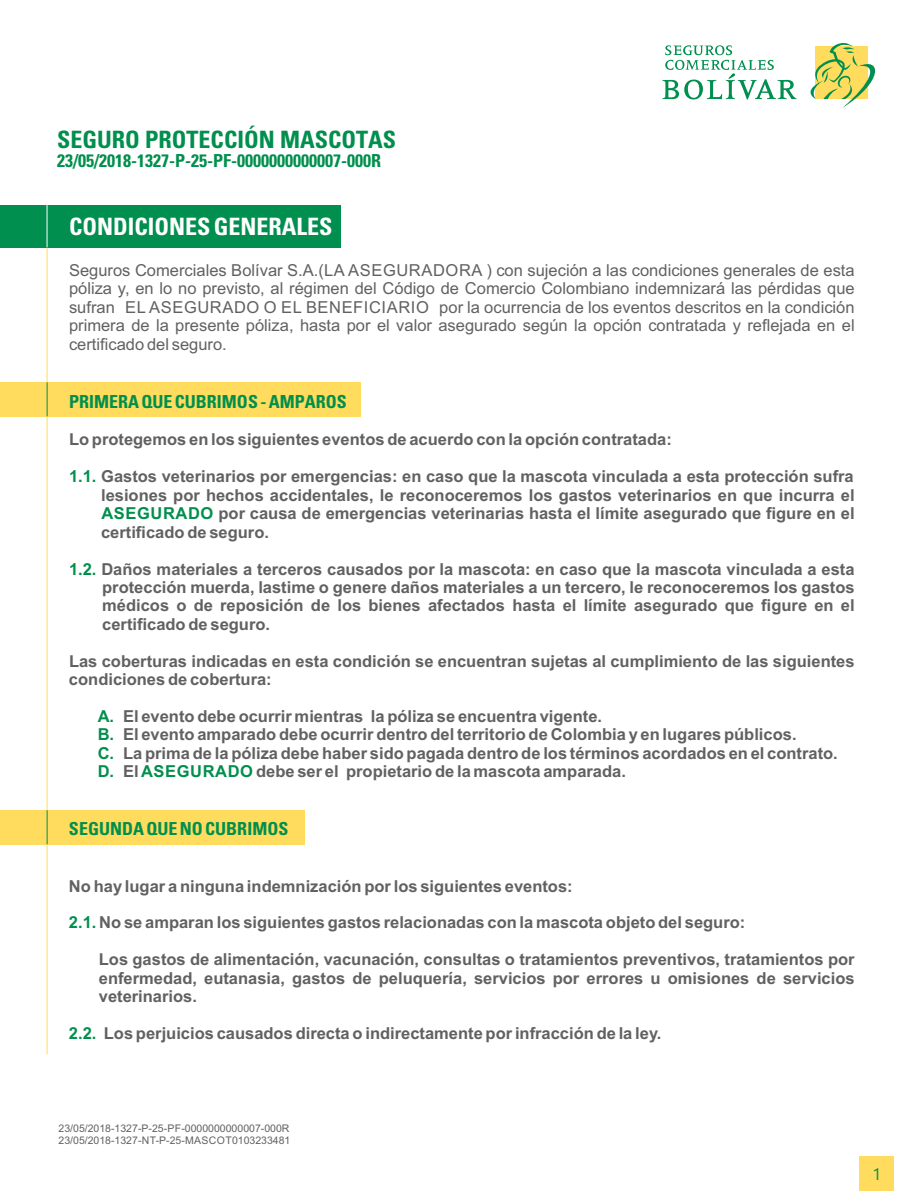
<style>
.page{position:relative;width:915px;height:1191px;background:#fff}
.page>*{position:absolute;margin:0;border:0;box-sizing:border-box;transform-origin:0 0}
.t1{font:700 condensed 24px "Univers";color:#008f4d}
.t2{font:700 condensed 24px "Univers";color:#fff}
.t3{font:700 condensed 18px "Univers";color:#008f4d}
.t4{font:700 16.5px/18.5px "Arial";color:#616161;text-align:justify}
.t5{font:16.5px/18.5px "Arial";color:#616161;text-align:justify}
.t6{font:16.5px "Ebrima";color:#008f4f}
.t7{font:10.5px/11.7px "Arial";color:#616161}
.s1{color:#008f4d}
</style>
<div class="page">
<div style="left:0;top:810px;width:304px;height:34px;background:#ffdb5e"></div>
<hr style="left:47px;top:208px;width:1px;height:846px;background:#ffdb5e">
<div style="left:0;top:382px;width:360px;height:34px;background:#ffdb5e"></div>
<hr style="left:47px;top:382px;width:1px;height:34px;background:#008f4f">
<div style="left:0;top:205px;width:340px;height:42px;background:#008f4f"></div>
<div style="left:859px;top:1157px;width:34px;height:34px;background:#ffdb5e"></div>
<hr style="left:47px;top:205px;width:1px;height:42px;background:#fff">
<svg style="left:662px;top:43px;width:213px;height:65px"></svg>
<hr style="left:47px;top:810px;width:1px;height:34px;background:#008f4f">
<h1 class="t1" style="left:57px;top:130px;width:340px">SEGURO PROTECCIÓN MASCOTAS</h1>
<p class="t3" style="left:57px;top:154px;width:325px">23/05/2018-1327-P-25-PF-0000000000007-000R</p>
<h1 class="t2" style="left:69px;top:217px;width:265px">CONDICIONES GENERALES</h1>
<p class="t5" style="left:69px;top:262px;width:786px">Seguros Comerciales Bolívar S.A.(LA ASEGURADORA ) con sujeción a las condiciones generales de esta póliza y, en lo no previsto, al régimen del Código de Comercio Colombiano indemnizará las pérdidas que sufran EL ASEGURADO O EL BENEFICIARIO por la ocurrencia de los eventos descritos en la condición primera de la presente póliza, hasta por el valor asegurado según la opción contratada y reflejada en el certificado del seguro.</p>
<p class="t3" style="left:69px;top:394px;width:279px">PRIMERA QUE CUBRIMOS - AMPAROS</p>
<p class="t4" style="left:69px;top:432px;width:604px">Lo protegemos en los siguientes eventos de acuerdo con la opción contratada:</p>
<p class="t4" style="left:101px;top:469px;width:754px;text-indent:-32px"><span class="s1">1.1.</span> Gastos veterinarios por emergencias: en caso que la mascota vinculada a esta protección sufra lesiones por hechos accidentales, le reconoceremos los gastos veterinarios en que incurra el <span class="s1">ASEGURADO</span> por causa de emergencias veterinarias hasta el límite asegurado que figure en el certificado de seguro.</p>
<p class="t4" style="left:102px;top:561px;width:753px;text-indent:-33px"><span class="s1">1.2.</span> Daños materiales a terceros causados por la mascota: en caso que la mascota vinculada a esta protección muerda, lastime o genere daños materiales a un tercero, le reconoceremos los gastos médicos o de reposición de los bienes afectados hasta el límite asegurado que figure en el certificado de seguro.</p>
<p class="t4" style="left:69px;top:653px;width:786px">Las coberturas indicadas en esta condición se encuentran sujetas al cumplimiento de las siguientes condiciones de cobertura:</p>
<p class="t4" style="left:98px;top:708px;width:741px;text-align:left"><span class="s1">A.</span> El evento debe ocurrir mientras la póliza se encuentra vigente.<br><span class="s1">B.</span> El evento amparado debe ocurrir dentro del territorio de Colombia y en lugares públicos.<br><span class="s1">C.</span> La prima de la póliza debe haber sido pagada dentro de los términos acordados en el contrato.<br><span class="s1">D.</span> El <span class="s1">ASEGURADO</span> debe ser el propietario de la mascota amparada.</p>
<p class="t3" style="left:69px;top:822px;width:221px">SEGUNDA QUE NO CUBRIMOS</p>
<p class="t4" style="left:69px;top:878px;width:505px">No hay lugar a ninguna indemnización por los siguientes eventos:</p>
<p class="t4" style="left:69px;top:915px;width:677px"><span class="s1">2.1.</span> No se amparan los siguientes gastos relacionadas con la mascota objeto del seguro:</p>
<p class="t4" style="left:99px;top:951px;width:757px">Los gastos de alimentación, vacunación, consultas o tratamientos preventivos, tratamientos por enfermedad, eutanasia, gastos de peluquería, servicios por errores u omisiones de servicios veterinarios.</p>
<p class="t4" style="left:69px;top:1025px;width:594px"><span class="s1">2.2.</span> Los perjuicios causados directa o indirectamente por infracción de la ley.</p>
<p class="t7" style="left:59px;top:1123px;width:233px">23/05/2018-1327-P-25-PF-0000000000007-000R<br>23/05/2018-1327-NT-P-25-MASCOT0103233481</p>
<p class="t6" style="left:872px;top:1167px;width:10px">1</p>
</div>
